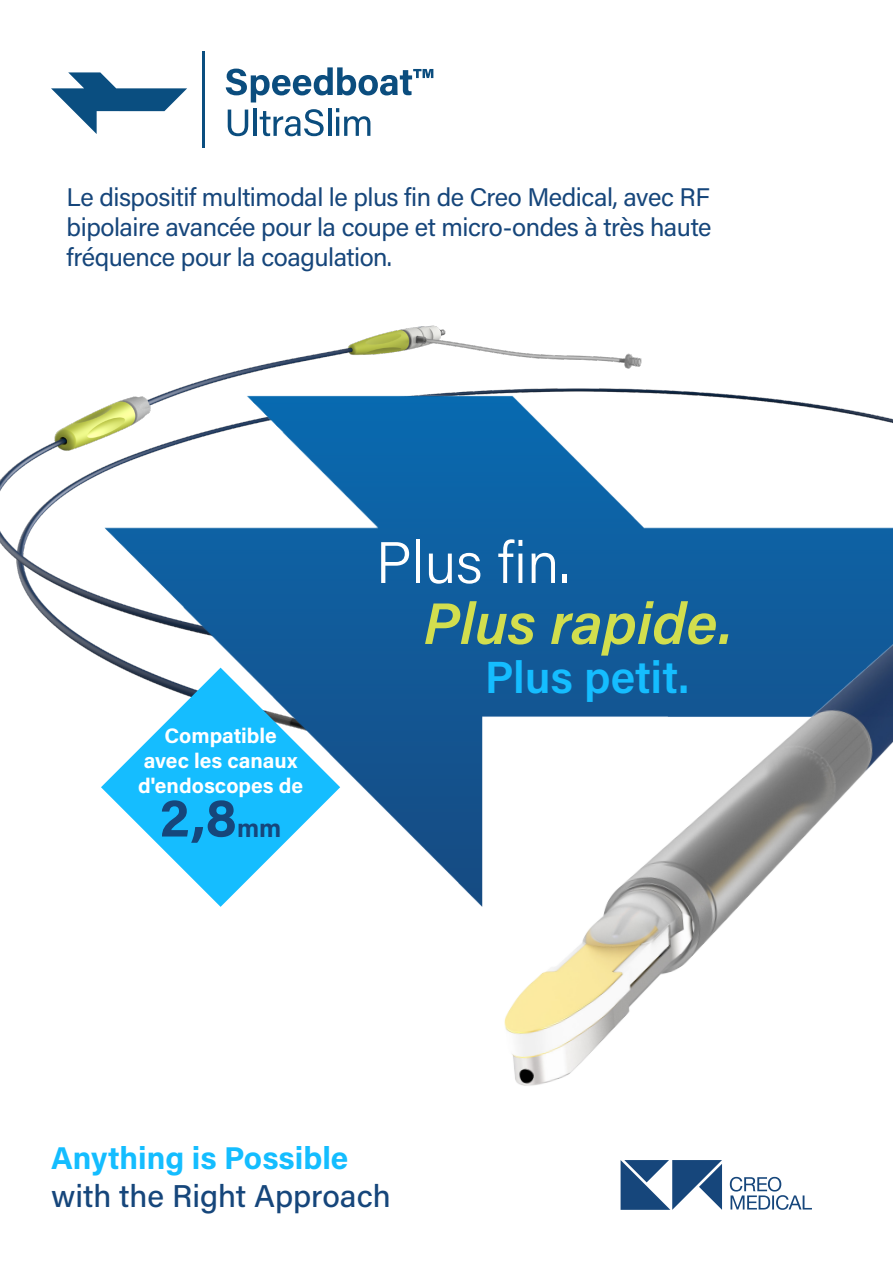
<style>
.page{position:relative;width:893px;height:1263px;background:#fff}
.page>*{position:absolute;margin:0;border:0;box-sizing:border-box;transform-origin:0 0}
.t1{font:italic 600 58.5px "Acumin Pro";color:#d2de4e}
.t2{font:300 58.5px "Acumin Pro";color:#fff}
.t3{font:700 54px "Acumin Pro";color:#16467b}
.t4{font:600 45px "Acumin Pro";color:#15bdff}
.t5{font:500 31.5px "Acumin Pro";color:#16467b}
.t6{font:700 31.5px "Acumin Pro";color:#14bdff}
.t7{font:25.5px/30px "Acumin Pro";letter-spacing:-.02em;color:#16467b;text-align:justify}
.t8{font:700 21px/25.2px "Acumin Pro";color:#fff;text-align:center}
.s1{font-size:25.5px}
</style>
<div class="page">
<hr style="left:202px;top:52px;width:2px;height:96px;background:#0a4e80">
<svg style="left:226px;top:67px;width:207px;height:35px"></svg>
<svg style="left:228px;top:110px;width:20px;height:26px"></svg>
<hr style="left:254px;top:108px;width:3px;height:28px;background:#0b4d7e">
<svg style="left:260px;top:109px;width:64px;height:27px"></svg>
<hr style="left:328px;top:108px;width:3px;height:28px;background:#0b4d7e">
<svg style="left:336px;top:108px;width:34px;height:28px"></svg>
<svg style="left:51px;top:72px;width:136px;height:62px"></svg>
<img style="left:0;top:407px;width:104px;height:253px">
<img style="left:104px;top:325px;width:789px;height:543px">
<img style="left:182px;top:575px;width:711px;height:511px">
<svg style="left:730px;top:1177px;width:82px;height:33px"></svg>
<svg style="left:621px;top:1160px;width:101px;height:50px"></svg>
<h1 class="t7" style="left:67px;top:181px;width:646px">Le dispositif multimodal le plus fin de Creo Medical, avec RF bipolaire avancée pour la coupe et micro-ondes à très haute fréquence pour la coagulation.</h1>
<p class="t2" style="left:376px;top:522px;width:196px">Plus fin.</p>
<p class="t1" style="left:423px;top:582px;width:311px">Plus rapide.</p>
<h2 class="t8" style="left:138px;top:722px;width:167px">Compatible<br>avec les canaux d'endoscopes de</h2>
<h2 class="t3" style="left:160px;top:780px;width:123px">2,8<span class="s1">mm</span></h2>
<p class="t4" style="left:485px;top:646px;width:206px">Plus petit.</p>
<p class="t6" style="left:51px;top:1136px;width:299px">Anything is Possible</p>
<p class="t5" style="left:51px;top:1174px;width:341px">with the Right Approach</p>
</div>
